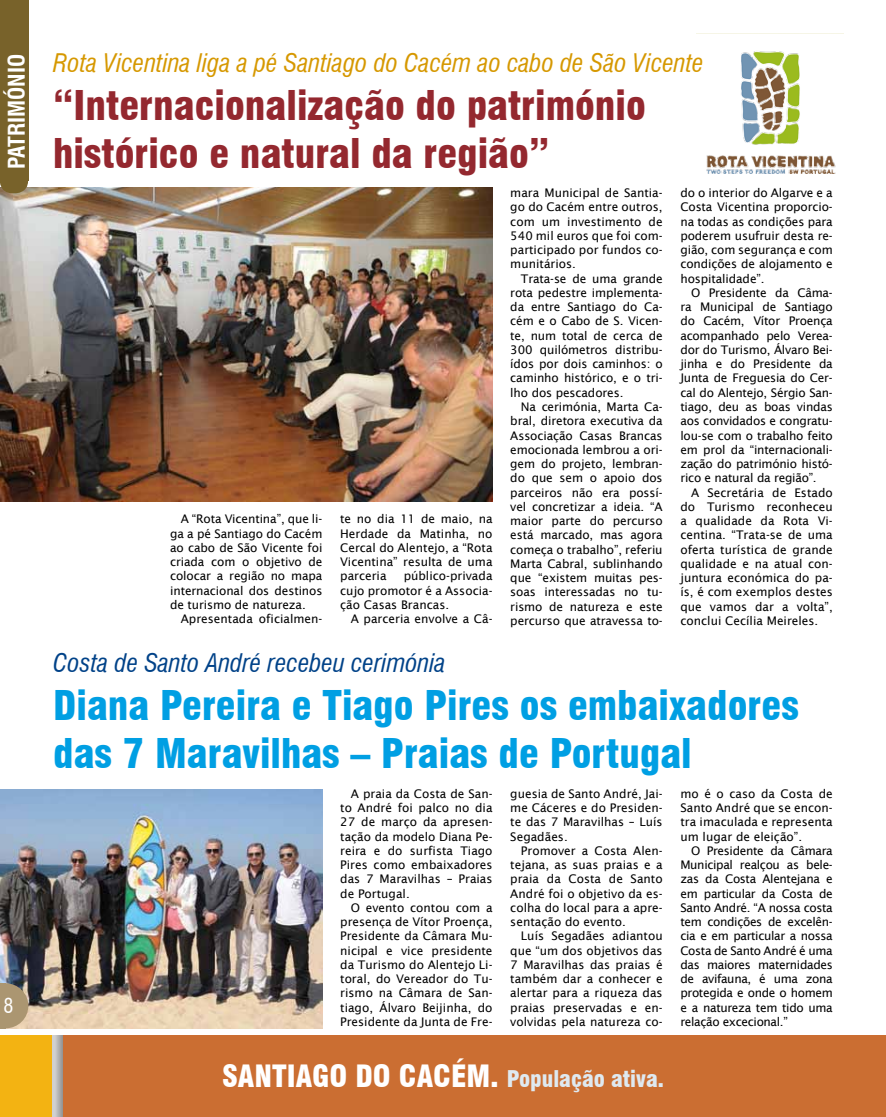
<style>
.page{position:relative;width:886px;height:1117px;background:#fff}
.page>*{position:absolute;margin:0;border:0;box-sizing:border-box;transform-origin:0 0}
.t1{font:900 condensed 40px/48px "Swiss 721 BT";color:#009fe3}
.t2{font:900 condensed 40px/48px "Swiss 721 BT";color:#94282f}
.t3{font:900 condensed 30px "Swiss 721 BT";color:#fff}
.t4{font:italic condensed 25px "Swiss 721 BT";color:#d69800}
.t5{font:italic condensed 25px "Swiss 721 BT";color:#004288}
.t6{font:700 condensed 22.5px "Swiss 721 BT";color:#fff}
.t7{font:condensed 20px "Swiss 721 BT";color:#fff}
.t8{font:11.88px/14.2px "Lucida Sans";color:#000;text-align:justify}
.s1{font-size:22.5px;color:#dfe9f0}
</style>
<div class="page">
<div style="left:0;top:1035px;width:64px;height:81px;background:#f3b312"></div>
<svg style="left:52px;top:1035px;width:12px;height:81px"></svg>
<div style="left:64px;top:1035px;width:822px;height:81px;background:#cb6e32"></div>
<img style="left:0;top:188px;width:493px;height:313px">
<div style="left:0;top:849px;width:53px;height:183px;background:linear-gradient(to right,#fff,#fff)"></div>
<div style="left:0;top:0;width:28px;height:193px;background:#78622a"></div>
<img style="left:0;top:789px;width:322px;height:239px">
<svg style="left:5px;top:983px;width:23px;height:45px"></svg>
<div style="left:0;top:983px;width:5px;height:45px;background:#ab9671"></div>
<img style="left:706px;top:51px;width:130px;height:123px">
<h3 class="t6" style="left:3px;top:169px;width:117px;rotate:-90deg">PATRIMÓNIO</h3>
<h3 class="t4" style="left:53px;top:48px;width:652px">Rota Vicentina liga a pé Santiago do Cacém ao cabo de São Vicente</h3>
<h1 class="t2" style="left:53px;top:82px;width:594px">“Internacionalização do património histórico e natural da região”</h1>
<h3 class="t7" style="left:4px;top:993px;width:11px">8</h3>
<p class="t8" style="left:170px;top:512px;width:154px;text-indent:11px">A “Rota Vicentina”, que li&shy;ga a pé Santiago do Cacém ao cabo de São Vicente foi criada com o objetivo de colocar a região no mapa internacional dos destinos de turismo de natureza.</p>
<p class="t8" style="left:181px;top:611px;width:143px">Apresentada oficialmen-</p>
<p class="t8" style="left:340px;top:512px;width:154px">te no dia 11 de maio, na Herdade da Matinha, no Cercal do Alentejo, a “Rota Vicentina” resulta de uma parceria</p>
<p class="t8" style="left:340px;top:569px;width:154px;text-indent:63px">público-privada cujo promotor é a Associa&shy;ção Casas Brancas.</p>
<p class="t8" style="left:351px;top:611px;width:143px">A parceria envolve a Câ-</p>
<p class="t8" style="left:510px;top:186px;width:154px">mara Municipal de Santia&shy;go do Cacém entre outros, com um investimento de 540 mil euros que foi com&shy;participado por fundos co&shy;munitários.</p>
<p class="t8" style="left:510px;top:271px;width:154px;text-indent:11px">Trata-se de uma grande rota pedestre implementa&shy;da entre Santiago do Ca&shy;cém e o Cabo de S. Vicen&shy;te, num total de cerca de 300 quilómetros distribu&shy;ídos por dois caminhos: o caminho histórico, e o tri&shy;lho dos pescadores.</p>
<p class="t8" style="left:510px;top:399px;width:154px;text-indent:11px">Na cerimónia, Marta Ca&shy;bral, diretora executiva da Associação Casas Brancas emocionada lembrou a ori&shy;gem do projeto, lembran&shy;do que sem o apoio dos parceiros não era possí&shy;vel concretizar a ideia. “A maior parte do percurso está marcado, mas agora começa o trabalho”, referiu Marta Cabral, sublinhando que “existem muitas pes&shy;soas interessadas no tu&shy;rismo de natureza e este percurso que atravessa to-</p>
<p class="t8" style="left:680px;top:186px;width:154px">do o interior do Algarve e a Costa Vicentina proporcio&shy;na todas as condições para poderem usufruir desta re&shy;gião, com segurança e com condições de alojamento e hospitalidade”.</p>
<p class="t8" style="left:680px;top:285px;width:154px;text-indent:11px">O Presidente da Câma&shy;ra Municipal de Santiago do Cacém, Vítor Proença acompanhado pelo Verea&shy;dor do Turismo, Álvaro Bei&shy;jinha e do Presidente da Junta de Freguesia do Cer&shy;cal do Alentejo, Sérgio San&shy;tiago, deu as boas vindas aos convidados e congratu&shy;lou-se com o trabalho feito em prol da “internacionali&shy;zação do património histó&shy;rico e natural da região”.</p>
<p class="t8" style="left:680px;top:485px;width:154px;text-indent:11px">A Secretária de Estado do Turismo reconheceu a qualidade da Rota Vi&shy;centina. “Trata-se de uma oferta turística de grande qualidade e na atual con&shy;juntura económica do pa&shy;ís, é com exemplos destes que vamos dar a volta”, conclui Cecília Meireles.</p>
<h3 class="t5" style="left:53px;top:648px;width:394px">Costa de Santo André recebeu cerimónia</h3>
<h1 class="t1" style="left:53px;top:681px;width:747px">Diana Pereira e Tiago Pires os embaixadores das 7 Maravilhas – Praias de Portugal</h1>
<p class="t8" style="left:340px;top:786px;width:154px;text-indent:11px">A praia da Costa de San&shy;to André foi palco no dia 27 de março da apresen&shy;tação da modelo Diana Pe&shy;reira e do surfista Tiago Pires como embaixadores das 7 Maravilhas – Praias de Portugal.</p>
<p class="t8" style="left:340px;top:900px;width:154px;text-indent:11px">O evento contou com a presença de Vítor Proença, Presidente da Câmara Mu&shy;nicipal e vice presidente da Turismo do Alentejo Li&shy;toral, do Vereador do Tu&shy;rismo na Câmara de San&shy;tiago, Álvaro Beijinha, do Presidente da Junta de Fre-</p>
<p class="t8" style="left:510px;top:786px;width:154px">guesia de Santo André, Jai&shy;me Cáceres e do Presiden&shy;te das 7 Maravilhas – Luís Segadães.</p>
<p class="t8" style="left:510px;top:843px;width:154px;text-indent:11px">Promover a Costa Alen&shy;tejana, as suas praias e a praia da Costa de Santo André foi o objetivo da es&shy;colha do local para a apre&shy;sentação do evento.</p>
<p class="t8" style="left:510px;top:928px;width:154px;text-indent:11px">Luís Segadães adiantou que “um dos objetivos das 7 Maravilhas das praias é também dar a conhecer e alertar para a riqueza das praias preservadas e en&shy;volvidas pela natureza co-</p>
<p class="t8" style="left:680px;top:786px;width:154px">mo é o caso da Costa de Santo André que se encon&shy;tra imaculada e representa um lugar de eleição”.</p>
<p class="t8" style="left:680px;top:843px;width:154px;text-indent:11px">O Presidente da Câmara Municipal realçou as bele&shy;zas da Costa Alentejana e em particular da Costa de Santo André. “A nossa costa tem condições de excelên&shy;cia e em particular a nossa Costa de Santo André é uma das maiores maternidades de avifauna, é uma zona protegida e onde o homem e a natureza tem tido uma relação excecional.”</p>
<h2 class="t3" style="left:222px;top:1057px;width:443px">SANTIAGO DO CACÉM. <span class="s1">População ativa.</span></h2>
</div>
